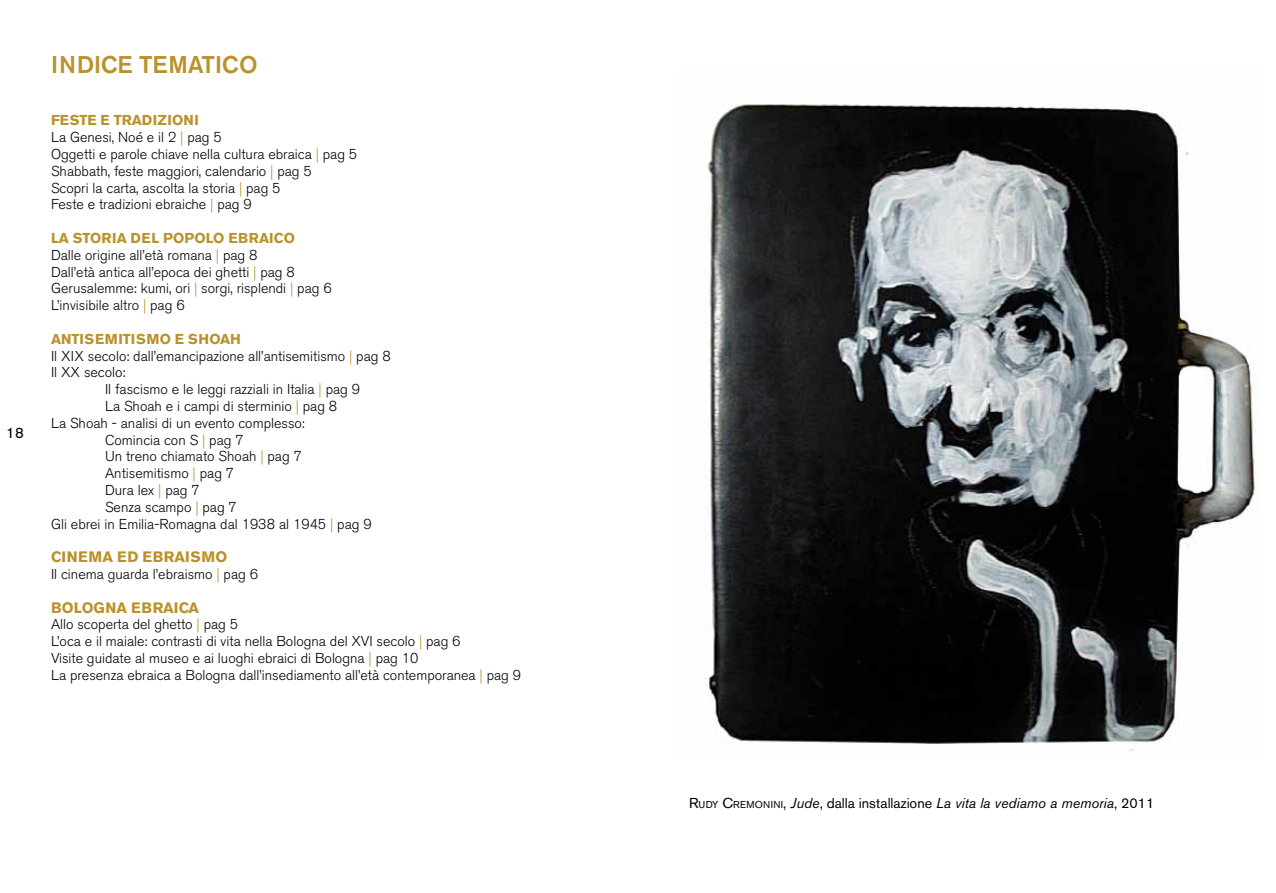
<style>
.page{position:relative;width:1276px;height:893px;background:#fff}
.page>*{position:absolute;margin:0;border:0;box-sizing:border-box;transform-origin:0 0}
.t1{font:500 24px "Akzidenz Grotesk BE";color:#ba922b}
.t2{font:700 15px "Akzidenz Grotesk BE";letter-spacing:.04em;color:#ba922b}
.t3{font:700 15px "Akzidenz Grotesk BE";color:#ba922b}
.t4{font:15px "Akzidenz Grotesk BE";color:#000}
.t5{font:300 14.25px/16.8px "Akzidenz Grotesk BE";color:#000}
.t6{font:italic 14.25px "Akzidenz Grotesk BE";color:#000}
.t7{font:700 14.25px "Akzidenz Grotesk BE";letter-spacing:.02em;color:#ba922b}
.s1{font-weight:700;color:#ba922b}
.s2{color:#ba922b}
.s3{font-style:normal}
.s4{font-style:normal;font-size:10.05px}
</style>
<div class="page">
<img style="left:705px;top:104px;width:552px;height:647px">
<p class="t4" style="left:6px;top:424px;width:19px">18</p>
<h1 class="t1" style="left:51px;top:50px;width:208px">INDICE TEMATICO</h1>
<p class="t5" style="left:51px;top:112px;width:308px"><span class="s1">FESTE E TRADIZIONI<br></span>La Genesi, Noé e il 2 <span class="s2">|</span> pag 5<br>Oggetti e parole chiave nella cultura ebraica <span class="s2">|</span> pag 5<br>Shabbath, feste maggiori, calendario <span class="s2">|</span> pag 5<br>Scopri la carta, ascolta la storia <span class="s2">|</span> pag 5<br>Feste e tradizioni ebraiche <span class="s2">|</span> pag 9</p>
<p class="t5" style="left:51px;top:230px;width:282px"><span class="s1">LA STORIA DEL POPOLO EBRAICO<br></span>Dalle origine all’età romana <span class="s2">|</span> pag 8<br>Dall’età antica all’epoca dei ghetti <span class="s2">|</span> pag 8<br>Gerusalemme: kumi, ori <span class="s2">|</span> sorgi, risplendi <span class="s2">|</span> pag 6<br>L’invisibile altro <span class="s2">|</span> pag 6</p>
<p class="t7" style="left:51px;top:331px;width:191px">ANTISEMITISMO E SHOAH</p>
<p class="t5" style="left:51px;top:348px;width:341px">Il XIX secolo: dall’emancipazione all’antisemitismo <span class="s2">|</span> pag 8</p>
<p class="t5" style="left:51px;top:364px;width:76px">Il XX secolo:</p>
<p class="t5" style="left:105px;top:381px;width:257px">Il fascismo e le leggi razziali in Italia <span class="s2">|</span> pag 9</p>
<p class="t5" style="left:105px;top:398px;width:234px">La Shoah e i campi di sterminio <span class="s2">|</span> pag 8</p>
<p class="t5" style="left:51px;top:415px;width:255px">La Shoah - analisi di un evento complesso:</p>
<p class="t5" style="left:105px;top:432px;width:140px">Comincia con S <span class="s2">|</span> pag 7</p>
<p class="t5" style="left:105px;top:448px;width:198px">Un treno chiamato Shoah <span class="s2">|</span> pag 7</p>
<p class="t5" style="left:105px;top:465px;width:131px">Antisemitismo <span class="s2">|</span> pag 7</p>
<p class="t5" style="left:105px;top:482px;width:96px">Dura lex <span class="s2">|</span> pag 7</p>
<p class="t5" style="left:105px;top:499px;width:133px">Senza scampo <span class="s2">|</span> pag 7</p>
<p class="t5" style="left:51px;top:516px;width:322px">Gli ebrei in Emilia-Romagna dal 1938 al 1945 <span class="s2">|</span> pag 9</p>
<p class="t2" style="left:51px;top:548px;width:178px">CINEMA ED EBRAISMO</p>
<p class="t5" style="left:51px;top:566px;width:208px">Il cinema guarda l’ebraismo <span class="s2">|</span> pag 6</p>
<p class="t3" style="left:51px;top:599px;width:150px">BOLOGNA EBRAICA</p>
<p class="t5" style="left:51px;top:616px;width:472px">Allo scoperta del ghetto <span class="s2">|</span> pag 5<br>L’oca e il maiale: contrasti di vita nella Bologna del XVI secolo <span class="s2">|</span> pag 6<br>Visite guidate al museo e ai luoghi ebraici di Bologna <span class="s2">|</span> pag 10<br>La presenza ebraica a Bologna dall’insediamento all’età contemporanea <span class="s2">|</span> pag 9</p>
<p class="t6" style="left:689px;top:795px;width:467px"><span class="s3">R</span><span class="s4">UDY</span> <span class="s3">C</span><span class="s4">REMONINI</span><span class="s3">,</span> Jude<span class="s3">, dalla installazione</span> La vita la vediamo a memoria<span class="s3">, 2011</span></p>
</div>
